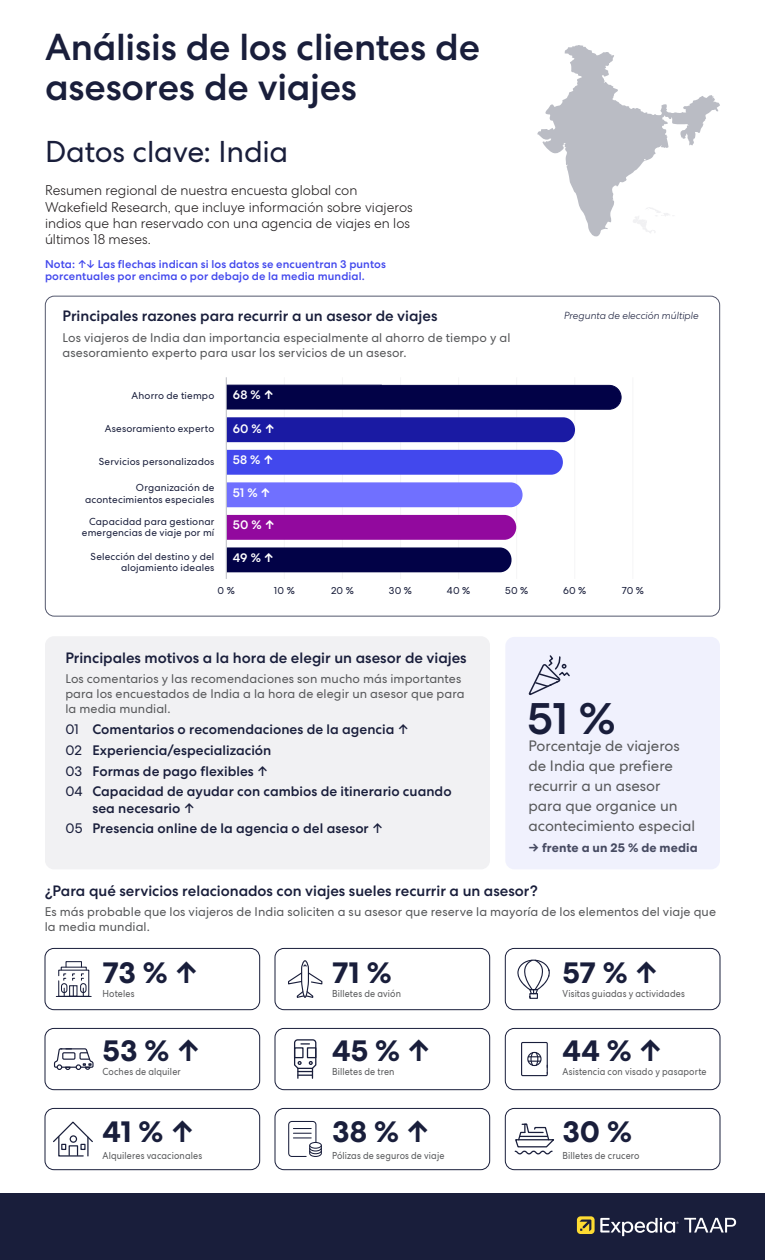
<style>
.page{position:relative;width:765px;height:1260px;background:#fff}
.page>*{position:absolute;margin:0;border:0;box-sizing:border-box;transform-origin:0 0}
.t1{font:500 45px "Centra No 2";color:#191e3b}
.t2{font:500 37.5px/40px "Centra No 2";letter-spacing:-.005em;color:#191e3b}
.t3{font:700 30px "Centra No 2";letter-spacing:.005em;color:#191e3b}
.t4{font:30px "Centra No 2";letter-spacing:-.01em;color:#191e3b}
.P1_Grey_H2{font:500 15px "Centra No 2";color:#191e3b}
.P2_info_text{font:15px/20px "Centra No 2";letter-spacing:-.005em;color:#57585a}
.t5{font:500 13.75px/16.2px "Centra No 2";letter-spacing:.005em;color:#191e3b}
.P1{font:300 13.75px/16.2px "Centra No 2";color:#231f20}
.t6{font:12.5px/15px "Centra No 2";letter-spacing:.005em;color:#57585a}
.t7{font:500 12.5px "Centra No 2";letter-spacing:.01em;color:#fff}
.P2_versus{font:700 12.5px "Centra No 2";letter-spacing:.01em;color:#474b62}
.P1_Note{font:500 11.25px/12.5px "Centra No 2";letter-spacing:.01em;color:#4248ed}
.p1_Graph_text_RR{font:10px/11.2px "Centra No 2";letter-spacing:.015em;color:#191e3b;text-align:right}
.Body_8{font:10px "Centra No 2";letter-spacing:.015em;color:#57585a;scale:.9 1}
.t8{font:italic 300 10px "Centra No 2";color:#191e3b}
.s1{font-weight:700}
.s2{font-weight:400}
</style>
<div class="page">
<div style="left:0;top:1193px;width:765px;height:67px;background:#191e3b"></div>
<svg style="left:600px;top:1218px;width:136px;height:18px"></svg>
<svg style="left:577px;top:1216px;width:18px;height:18px"></svg>
<svg style="left:580px;top:1220px;width:11px;height:11px"></svg>
<svg style="left:537px;top:45px;width:183px;height:192px"></svg>
<div style="left:505px;top:637px;width:215px;height:232px;background:#ecedfd;border-radius:9px"></div>
<hr style="left:633px;top:377px;width:1px;height:202px;background:#f5f5f6">
<hr style="left:574px;top:377px;width:1px;height:202px;background:#f5f5f6">
<hr style="left:516px;top:377px;width:1px;height:202px;background:#f5f5f6">
<hr style="left:458px;top:377px;width:1px;height:202px;background:#f5f5f6">
<hr style="left:400px;top:377px;width:1px;height:202px;background:#f5f5f6">
<hr style="left:342px;top:377px;width:1px;height:202px;background:#f5f5f6">
<hr style="left:284px;top:377px;width:1px;height:202px;background:#f5f5f6">
<div style="left:227px;top:547px;width:285px;height:25px;background:#020247"></div>
<div style="left:227px;top:515px;width:289px;height:25px;background:#92099e"></div>
<div style="left:227px;top:482px;width:296px;height:25px;background:#7070ff"></div>
<div style="left:227px;top:450px;width:336px;height:25px;background:#4248ed"></div>
<div style="left:227px;top:417px;width:348px;height:25px;background:#1a1aa3"></div>
<svg style="left:227px;top:384px;width:395px;height:26px;background:#0e0e50"></svg>
<div style="left:45px;top:636px;width:445px;height:233px;background:#f1f1f3;border-radius:9px"></div>
<div style="left:45px;top:1028px;width:215px;height:62px;border:1px solid #191e3b;border-radius:9px"></div>
<div style="left:45px;top:1108px;width:215px;height:62px;border:1px solid #191e3b;border-radius:9px"></div>
<div style="left:275px;top:1028px;width:215px;height:62px;border:1px solid #191e3b;border-radius:9px"></div>
<div style="left:275px;top:1108px;width:215px;height:62px;border:1px solid #191e3b;border-radius:9px"></div>
<div style="left:505px;top:1028px;width:215px;height:62px;border:1px solid #191e3b;border-radius:9px"></div>
<div style="left:505px;top:1108px;width:215px;height:62px;border:1px solid #191e3b;border-radius:9px"></div>
<div style="left:45px;top:948px;width:215px;height:62px;border:1px solid #191e3b;border-radius:9px"></div>
<div style="left:275px;top:948px;width:215px;height:62px;border:1px solid #191e3b;border-radius:9px"></div>
<div style="left:505px;top:948px;width:215px;height:62px;border:1px solid #191e3b;border-radius:9px"></div>
<svg style="left:517px;top:959px;width:33px;height:40px"></svg>
<hr style="left:56px;top:996px;width:35px;height:1px;background:#191e3b">
<svg style="left:58px;top:969px;width:32px;height:27px"></svg>
<div style="left:66px;top:961px;width:16px;height:6px;border:1px solid #191e3b"></div>
<svg style="left:288px;top:960px;width:35px;height:38px"></svg>
<div style="left:521px;top:1042px;width:27px;height:34px;border:1px solid #191e3b"></div>
<div style="left:527px;top:1052px;width:15px;height:14px;border:1px solid #191e3b;border-radius:50%"></div>
<svg style="left:528px;top:1051px;width:13px;height:16px"></svg>
<svg style="left:514px;top:1123px;width:40px;height:32px"></svg>
<svg style="left:53px;top:1121px;width:40px;height:36px"></svg>
<svg style="left:293px;top:1039px;width:24px;height:39px"></svg>
<div style="left:294px;top:1047px;width:10px;height:11px;border:1px solid #191e3b"></div>
<div style="left:307px;top:1047px;width:9px;height:11px;border:1px solid #191e3b"></div>
<svg style="left:54px;top:1048px;width:40px;height:22px"></svg>
<svg style="left:288px;top:1121px;width:34px;height:36px"></svg>
<hr style="left:226px;top:377px;width:1px;height:202px;background:#babcc4">
<svg style="left:528px;top:655px;width:42px;height:41px"></svg>
<p class="t2" style="left:45px;top:27px;width:437px">Análisis de los clientes de asesores de viajes</p>
<p class="t4" style="left:45px;top:134px;width:245px">Datos clave: India</p>
<p class="P1" style="left:45px;top:182px;width:369px">Resumen regional de nuestra encuesta global con Wakefield Research, que incluye información sobre viajeros indios que han reservado con una agencia de viajes en los últimos 18 meses.</p>
<p class="P1_Note" style="left:45px;top:258px;width:342px">Nota: ↑↓ Las flechas indican si los datos se encuentran 3 puntos porcentuales por encima o por debajo de la media mundial.</p>
<p class="P1_Grey_H2" style="left:63px;top:307px;width:376px">Principales razones para recurrir a un asesor de viajes</p>
<p class="t6" style="left:63px;top:330px;width:449px">Los viajeros de India dan importancia especialmente al ahorro de tiempo y al asesoramiento experto para usar los servicios de un asesor.</p>
<p class="p1_Graph_text_RR" style="left:132px;top:390px;width:84px">Ahorro de tiempo</p>
<p class="t7" style="left:233px;top:387px;width:42px">68 % <span class="s1">↑</span></p>
<p class="p1_Graph_text_RR" style="left:105px;top:423px;width:111px">Asesoramiento experto</p>
<p class="t7" style="left:233px;top:421px;width:44px">60 % <span class="s1">↑</span></p>
<p class="p1_Graph_text_RR" style="left:99px;top:455px;width:117px">Servicios personalizados</p>
<p class="p1_Graph_text_RR" style="left:85px;top:482px;width:131px">Organización de acontecimientos especiales</p>
<p class="t7" style="left:233px;top:453px;width:42px">58% <span class="s1">↑</span></p>
<p class="t7" style="left:233px;top:485px;width:39px">51 % <span class="s1">↑</span></p>
<p class="p1_Graph_text_RR" style="left:82px;top:516px;width:134px">Capacidad para gestionar emergencias de viaje por mí</p>
<p class="t7" style="left:233px;top:518px;width:43px">50 % <span class="s1">↑</span></p>
<p class="p1_Graph_text_RR" style="left:91px;top:551px;width:125px">Selección del destino y del alojamiento ideales</p>
<p class="t7" style="left:233px;top:550px;width:43px">49 % <span class="s1">↑</span></p>
<p class="t8" style="left:564px;top:310px;width:136px">Pregunta de elección múltiple</p>
<p class="p1_Graph_text_RR" style="left:218px;top:585px;width:19px">0%</p>
<p class="p1_Graph_text_RR" style="left:274px;top:585px;width:22px">10%</p>
<p class="p1_Graph_text_RR" style="left:331px;top:585px;width:24px">20 %</p>
<p class="p1_Graph_text_RR" style="left:389px;top:585px;width:25px">30%</p>
<p class="p1_Graph_text_RR" style="left:447px;top:585px;width:25px">40 %</p>
<p class="p1_Graph_text_RR" style="left:505px;top:585px;width:25px">50 %</p>
<p class="p1_Graph_text_RR" style="left:563px;top:585px;width:25px">60 %</p>
<p class="p1_Graph_text_RR" style="left:622px;top:585px;width:24px">70 %</p>
<p class="P1_Grey_H2" style="left:65px;top:649px;width:403px">Principales motivos a la hora de elegir un asesor de viajes</p>
<p class="t6" style="left:65px;top:672px;width:401px">Los comentarios y las recomendaciones son mucho más importantes para los encuestados de India a la hora de elegir un asesor que para la media mundial.</p>
<p class="t5" style="left:65px;top:721px;width:345px"><span class="s2">01</span> Comentarios o recomendaciones de la agencia ↑</p>
<p class="t5" style="left:65px;top:742px;width:208px"><span class="s2">02</span> Experiencia/especialización</p>
<p class="t5" style="left:65px;top:763px;width:204px"><span class="s2">03</span> Formas de pago flexibles ↑</p>
<p class="t5" style="left:92px;top:784px;width:361px;text-indent:-27px"><span class="s2">04</span> Capacidad de ayudar con cambios de itinerario cuando sea necesario ↑</p>
<p class="t5" style="left:65px;top:821px;width:319px"><span class="s2">05</span> Presencia online de la agencia o del asesor ↑</p>
<p class="t1" style="left:527px;top:692px;width:90px">51 %</p>
<p class="P2_info_text" style="left:528px;top:736px;width:168px">Porcentaje de viajeros de India que prefiere recurrir a un asesor para que organice un acontecimiento especial</p>
<p class="P2_versus" style="left:528px;top:840px;width:171px">→ frente a un 25 % de media</p>
<p class="P1_Grey_H2" style="left:45px;top:882px;width:495px">¿Para qué servicios relacionados con viajes sueles recurrir a un asesor?</p>
<p class="t6" style="left:45px;top:905px;width:673px">Es más probable que los viajeros de India soliciten a su asesor que reserve la mayoría de los elementos del viaje que la media mundial.</p>
<p class="t3" style="left:102px;top:954px;width:98px">73 % ↑</p>
<p class="t3" style="left:332px;top:954px;width:61px">71 %</p>
<p class="Body_8" style="left:102px;top:987px;width:37px">Hoteles</p>
<p class="Body_8" style="left:332px;top:987px;width:78px">Billetes de avión</p>
<p class="t3" style="left:562px;top:954px;width:97px">57 % ↑</p>
<p class="Body_8" style="left:562px;top:987px;width:137px">Visitas guiadas y actividades</p>
<p class="t3" style="left:102px;top:1033px;width:99px">53 % ↑</p>
<p class="t3" style="left:332px;top:1033px;width:100px">45 % ↑</p>
<p class="t3" style="left:562px;top:1033px;width:102px">44 %↑</p>
<p class="Body_8" style="left:102px;top:1066px;width:89px">Coches de alquiler</p>
<p class="Body_8" style="left:332px;top:1066px;width:71px">Billetes de tren</p>
<p class="Body_8" style="left:562px;top:1066px;width:162px">Asistencia con visado y pasaporte</p>
<p class="t3" style="left:102px;top:1114px;width:93px">41 % ↑</p>
<p class="t3" style="left:332px;top:1114px;width:99px">38 %↑</p>
<p class="t3" style="left:562px;top:1114px;width:71px">30 %</p>
<p class="Body_8" style="left:102px;top:1150px;width:112px">Alquileres vacacionales</p>
<p class="Body_8" style="left:332px;top:1150px;width:126px">Pólizas de seguros de viaje</p>
<p class="Body_8" style="left:562px;top:1150px;width:87px">Billetes de crucero</p>
</div>
